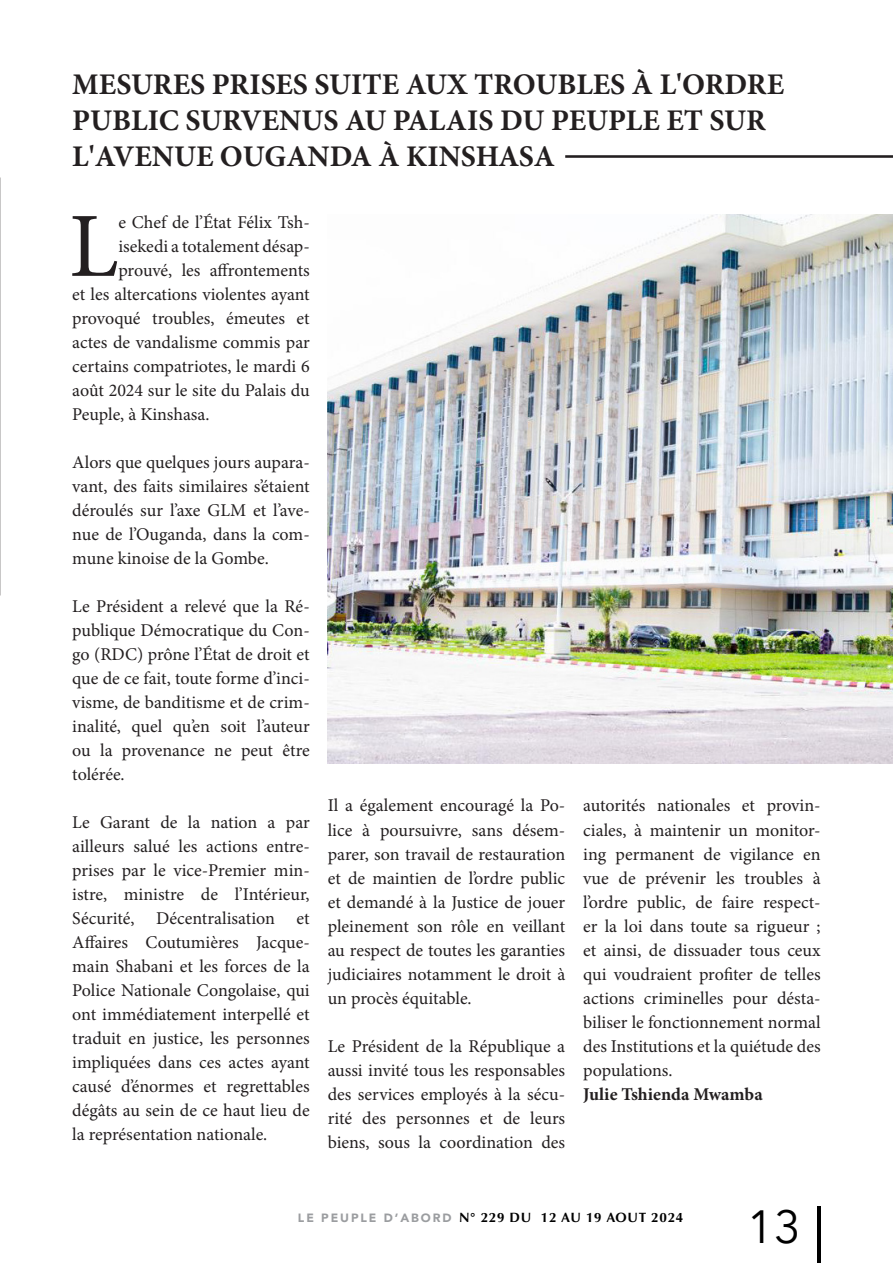
<style>
.page{position:relative;width:893px;height:1263px;background:#fff}
.page>*{position:absolute;margin:0;border:0;box-sizing:border-box;transform-origin:0 0}
.Texte_de_titre-_Alig{font:91.8px "Minion Pro";color:#231f20}
.t1{font:46.5px "Avenir Next";color:#000}
.Texte_de_titre-_Alig-2{font:700 30px/36px "Minion Pro";color:#231f20}
.Texte_de_titre-_Alig-3{font:18px/24px "Minion Pro";color:#231f20;text-align:justify}
.Texte_de_titre-_Alig-4{font:700 18px "Minion Pro";color:#231f20}
.t2{font:700 13.5px "Optima";letter-spacing:.05em;color:#000}
.s1{font-family:"Avenir";font-weight:900;font-size:12px;color:#9b9da0}
</style>
<div class="page">
<hr style="left:817px;top:1206px;width:4px;height:57px;background:#000">
<hr style="left:0;top:0;width:1px;height:1263px;background:#87929d">
<img style="left:0;top:178px;width:1px;height:417px">
<img style="left:328px;top:215px;width:565px;height:548px">
<hr style="left:565px;top:155px;width:328px;height:3px;background:#231f20">
<p class="Texte_de_titre-_Alig-2" style="left:72px;top:66px;width:713px">MESURES PRISES SUITE AUX TROUBLES À L'ORDRE<br>PUBLIC SURVENUS AU PALAIS DU PEUPLE ET SUR<br>L'AVENUE OUGANDA À KINSHASA</p>
<p class="Texte_de_titre-_Alig" style="left:69px;top:185px;width:51px">L</p>
<p class="Texte_de_titre-_Alig-3" style="left:118px;top:210px;width:193px">e Chef de l’État Félix Tsh-</p>
<p class="Texte_de_titre-_Alig-3" style="left:118px;top:234px;width:193px">isekedi a totalement désap-</p>
<p class="Texte_de_titre-_Alig-3" style="left:118px;top:258px;width:193px">prouvé, les affrontements</p>
<p class="Texte_de_titre-_Alig-3" style="left:72px;top:282px;width:239px">et les altercations violentes ayant</p>
<p class="Texte_de_titre-_Alig-3" style="left:72px;top:306px;width:239px">provoqué troubles, émeutes et</p>
<p class="Texte_de_titre-_Alig-3" style="left:72px;top:330px;width:239px">actes de vandalisme commis par</p>
<p class="Texte_de_titre-_Alig-3" style="left:72px;top:354px;width:239px">certains compatriotes, le mardi 6</p>
<p class="Texte_de_titre-_Alig-3" style="left:72px;top:378px;width:239px">août 2024 sur le site du Palais du</p>
<p class="Texte_de_titre-_Alig-3" style="left:72px;top:402px;width:139px">Peuple, à Kinshasa.</p>
<p class="Texte_de_titre-_Alig-3" style="left:72px;top:450px;width:239px">Alors que quelques jours aupara&shy;vant, des faits similaires s’étaient déroulés sur l’axe GLM et l’ave&shy;nue de l’Ouganda, dans la com&shy;mune kinoise de la Gombe.</p>
<p class="Texte_de_titre-_Alig-3" style="left:72px;top:594px;width:239px">Le Président a relevé que la Ré&shy;publique Démocratique du Con&shy;go (RDC) prône l’État de droit et que de ce fait, toute forme d’inci&shy;visme, de banditisme et de crim&shy;inalité, quel qu’en soit l’auteur ou la provenance ne peut être tolérée.</p>
<p class="Texte_de_titre-_Alig-3" style="left:72px;top:810px;width:239px">Le Garant de la nation a par ailleurs salué les actions entre&shy;prises par le vice-Premier min&shy;istre, ministre de l’Intérieur, Sécurité, Décentralisation et Affaires Coutumières Jacque&shy;main Shabani et les forces de la Police Nationale Congolaise, qui ont immédiatement interpellé et traduit en justice, les personnes impliquées dans ces actes ayant causé d’énormes et regrettables dégâts au sein de ce haut lieu de la représentation nationale.</p>
<p class="Texte_de_titre-_Alig-3" style="left:328px;top:794px;width:239px">Il a également encouragé la Po&shy;lice à poursuivre, sans désem&shy;parer, son travail de restauration et de maintien de l’ordre public et demandé à la Justice de jouer pleinement son rôle en veillant au respect de toutes les garanties judiciaires notamment le droit à un procès équitable.</p>
<p class="Texte_de_titre-_Alig-3" style="left:328px;top:1034px;width:239px">Le Président de la République a aussi invité tous les responsables des services employés à la sécu&shy;rité des personnes et de leurs biens, sous la coordination des</p>
<p class="Texte_de_titre-_Alig-3" style="left:583px;top:794px;width:239px">autorités nationales et provin&shy;ciales, à maintenir un monitor&shy;ing permanent de vigilance en vue de prévenir les troubles à l’ordre public, de faire respect&shy;er la loi dans toute sa rigueur ; et ainsi, de dissuader tous ceux qui voudraient profiter de telles actions criminelles pour désta&shy;biliser le fonctionnement normal des Institutions et la quiétude des populations.</p>
<p class="Texte_de_titre-_Alig-4" style="left:583px;top:1081px;width:181px">Julie Tshienda Mwamba</p>
<p class="t2" style="left:298px;top:1210px;width:387px"><span class="s1">LE PEUPLE D’ABORD</span> N° 229 DU 12 AU 19 AOUT 2024</p>
<h2 class="t1" style="left:747px;top:1187px;width:55px">13</h2>
</div>
